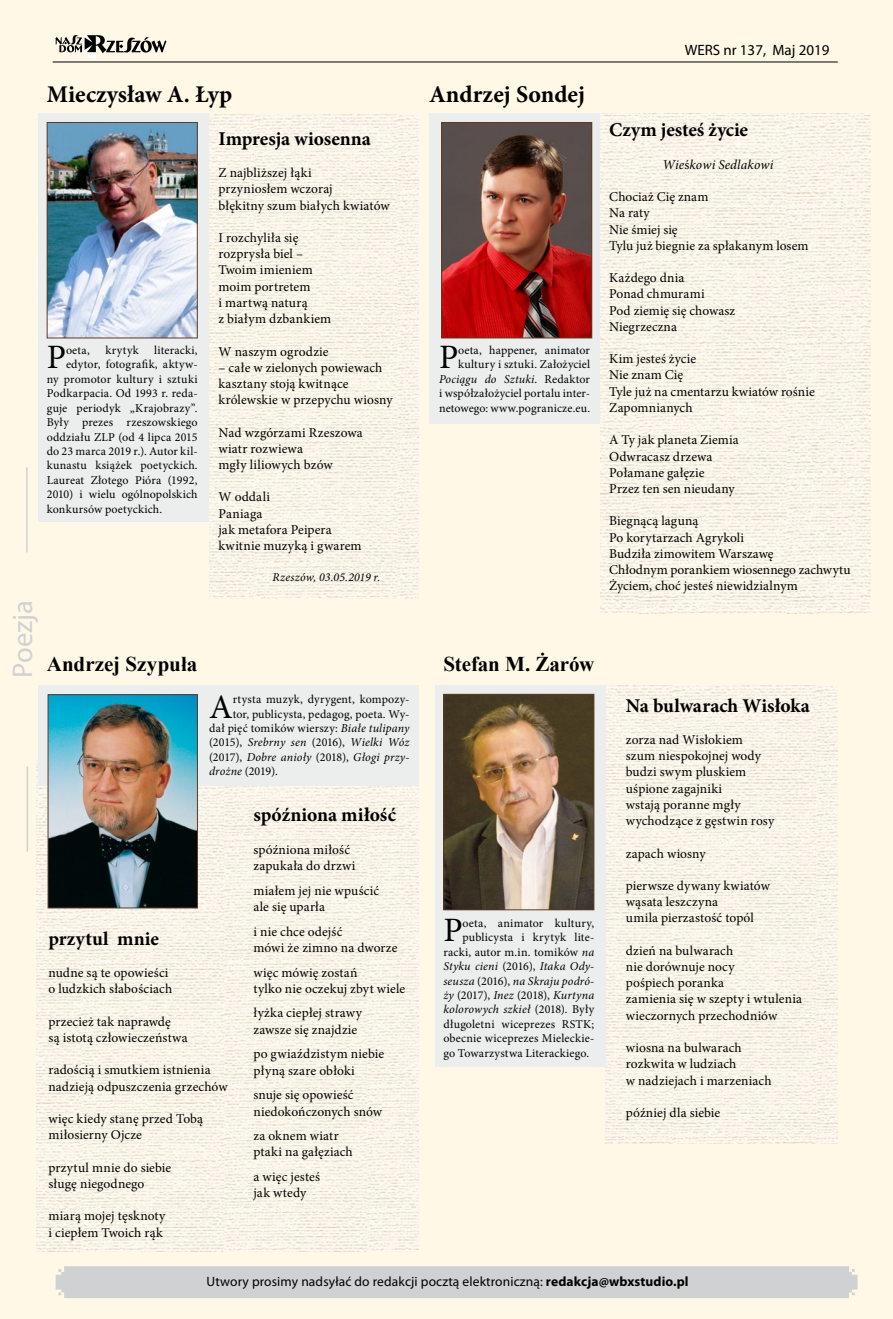
<style>
.page{position:relative;width:893px;height:1319px;background:#fff}
.page>*{position:absolute;margin:0;border:0;box-sizing:border-box;transform-origin:0 0}
.t1{font:34.2px "Minion Pro";color:#000}
.t2{font:28.5px "Myriad Pro";color:#d0d1d2}
.t3{font:700 24px "Minion Pro";color:#000}
.t4{font:700 21px "Times New Roman";letter-spacing:-.005em;color:#000}
.t5{font:700 19.5px "Minion Pro";color:#000}
.t6{font:15px "Myriad Pro";color:#000}
.t7{font:13.5px/16.2px "Minion Pro";letter-spacing:.01em;color:#000}
.t8{font:13.5px "Myriad Pro";letter-spacing:.01em;color:#000}
.t9{font:italic 13.5px "Minion Pro";letter-spacing:.01em;color:#000}
.t10{font:12px/14.4px "Minion Pro";letter-spacing:.015em;color:#000;text-align:right}
.t11{font:italic 12px "Minion Pro";letter-spacing:.015em;color:#000}
.t12{font:12px "Minion Pro";letter-spacing:-.03em;color:#000}
.s1{font-style:italic}
.s2{font-style:normal}
.s3{font-weight:700}
</style>
<div class="page">
<div style="left:0;top:0;width:893px;height:1318px;background:#fff8e7"></div>
<img style="left:209px;top:114px;width:210px;height:484px">
<img style="left:36px;top:760px;width:383px;height:491px">
<img style="left:606px;top:685px;width:231px;height:458px">
<div style="left:38px;top:114px;width:171px;height:408px;background:#eceded"></div>
<div style="left:38px;top:685px;width:381px;height:100px;background:#eceded"></div>
<div style="left:435px;top:685px;width:171px;height:381px;background:#eceded"></div>
<div style="left:429px;top:114px;width:171px;height:310px;background:#eceded"></div>
<img style="left:600px;top:114px;width:270px;height:499px">
<svg style="left:55px;top:35px;width:112px;height:26px"></svg>
<hr style="left:53px;top:62px;width:785px;height:1px;background:#000">
<div style="left:56px;top:1266px;width:801px;height:31px;background:#d0d1d2"></div>
<hr style="left:27px;top:766px;width:1px;height:85px;background:#d0d1d2">
<hr style="left:26px;top:467px;width:2px;height:85px;background:#d0d1d2">
<img style="left:49px;top:124px;width:146px;height:212px">
<div style="left:47px;top:122px;width:150px;height:216px;border:1px solid #5e3b24"></div>
<img style="left:446px;top:696px;width:146px;height:211px">
<div style="left:444px;top:694px;width:150px;height:215px;border:1px solid #5e3b24"></div>
<img style="left:443px;top:124px;width:147px;height:212px">
<div style="left:441px;top:122px;width:151px;height:216px;border:1px solid #5e3b24"></div>
<img style="left:50px;top:696px;width:146px;height:210px">
<div style="left:48px;top:694px;width:150px;height:214px;border:1px solid #5e3b24"></div>
<h3 class="t3" style="left:47px;top:77px;width:187px">Mieczysław A. Łyp</h3>
<h3 class="t3" style="left:429px;top:77px;width:157px">Andrzej Sondej</h3>
<h2 class="t2" style="left:5px;top:677px;width:79px;rotate:-90deg">Poezja</h2>
<h1 class="t1" style="left:47px;top:334px;width:21px">P</h1>
<p class="t10" style="left:66px;top:343px;width:25px">oeta,</p>
<p class="t10" style="left:105px;top:343px;width:35px">krytyk</p>
<p class="t10" style="left:154px;top:343px;width:45px">literacki,</p>
<p class="t10" style="left:66px;top:357px;width:133px">edytor, fotografik, aktyw-</p>
<p class="t10" style="left:47px;top:372px;width:152px">ny promotor kultury i sztuki</p>
<p class="t10" style="left:47px;top:386px;width:152px">Podkarpacia. Od 1993 r. reda-</p>
<p class="t10" style="left:47px;top:400px;width:152px">guje periodyk „Krajobrazy”.</p>
<p class="t10" style="left:47px;top:415px;width:152px">Były prezes rzeszowskiego</p>
<p class="t10" style="left:47px;top:429px;width:152px">oddziału ZLP (od 4 lipca 2015</p>
<p class="t10" style="left:47px;top:444px;width:152px">do 23 marca 2019 r.). Autor kil-</p>
<p class="t10" style="left:47px;top:458px;width:152px">kunastu książek poetyckich.</p>
<p class="t10" style="left:47px;top:472px;width:152px">Laureat Złotego Pióra (1992,</p>
<p class="t10" style="left:47px;top:487px;width:152px">2010) i wielu ogólnopolskich</p>
<p class="t10" style="left:47px;top:501px;width:117px">konkursów poetyckich.</p>
<h3 class="t5" style="left:218px;top:125px;width:154px">Impresja wiosenna</h3>
<p class="t7" style="left:218px;top:165px;width:173px">Z najbliższej łąki<br>przyniosłem wczoraj<br>błękitny szum białych kwiatów</p>
<p class="t7" style="left:218px;top:230px;width:114px">I rozchyliła się rozprysła biel –<br>Twoim imieniem moim portretem<br>i martwą naturą<br>z białym dzbankiem</p>
<p class="t7" style="left:218px;top:343px;width:112px">W naszym ogrodzie</p>
<p class="t7" style="left:218px;top:359px;width:176px">– całe w zielonych powiewach kasztany stoją kwitnące królewskie w przepychu wiosny</p>
<p class="t7" style="left:218px;top:424px;width:146px">Nad wzgórzami Rzeszowa wiatr rozwiewa<br>mgły liliowych bzów</p>
<p class="t7" style="left:218px;top:489px;width:145px">W oddali<br>Paniaga<br>jak metafora Peipera kwitnie muzyką i gwarem</p>
<p class="t11" style="left:272px;top:568px;width:109px">Rzeszów, 03.05.2019 r.</p>
<p class="t10" style="left:439px;top:343px;width:152px">oeta, happener, animator kultury i sztuki. Założyciel<br><span class="s1">Pociągu do Sztuki</span>. Redaktor i współzałożyciel portalu inter&shy;netowego: www.pogranicze.eu.</p>
<h1 class="t1" style="left:439px;top:334px;width:21px">P</h1>
<h3 class="t4" style="left:47px;top:649px;width:152px">Andrzej Szypuła</h3>
<h3 class="t4" style="left:443px;top:649px;width:152px">Stefan M. Żarów</h3>
<h1 class="t1" style="left:209px;top:683px;width:25px">A</h1>
<p class="t10" style="left:233px;top:692px;width:178px">rtysta muzyk, dyrygent, kompozy-</p>
<p class="t10" style="left:233px;top:706px;width:178px">tor, publicysta, pedagog, poeta. Wy-</p>
<p class="t10" style="left:209px;top:721px;width:202px">dał pięć tomików wierszy: <span class="s1">Białe tulipany</span></p>
<p class="t11" style="left:209px;top:734px;width:202px"><span class="s2">(2015),</span> Srebrny sen <span class="s2">(2016),</span> Wielki Wóz</p>
<p class="t11" style="left:209px;top:748px;width:202px"><span class="s2">(2017),</span> Dobre anioły <span class="s2">(2018),</span> Głogi przy-</p>
<p class="t10" style="left:209px;top:764px;width:70px"><span class="s1">drożne</span> (2019).</p>
<h3 class="t5" style="left:48px;top:924px;width:112px">przytul mnie</h3>
<p class="t7" style="left:48px;top:964px;width:125px">nudne są te opowieści o ludzkich słabościach</p>
<p class="t7" style="left:48px;top:1013px;width:141px">przecież tak naprawdę<br>są istotą człowieczeństwa</p>
<p class="t7" style="left:48px;top:1061px;width:181px">radością i smutkiem istnienia nadzieją odpuszczenia grzechów</p>
<p class="t7" style="left:48px;top:1110px;width:156px">więc kiedy stanę przed Tobą miłosierny Ojcze</p>
<p class="t7" style="left:48px;top:1159px;width:124px">przytul mnie do siebie sługę niegodnego</p>
<p class="t7" style="left:48px;top:1207px;width:118px">miarą mojej tęsknoty i ciepłem Twoich rąk</p>
<h3 class="t5" style="left:253px;top:801px;width:144px">spóźniona miłość</h3>
<p class="t7" style="left:253px;top:841px;width:103px">spóźniona miłość zapukała do drzwi</p>
<p class="t7" style="left:253px;top:882px;width:127px">miałem jej nie wpuścić ale się uparła</p>
<p class="t7" style="left:253px;top:923px;width:146px">i nie chce odejść<br>mówi że zimno na dworze</p>
<p class="t7" style="left:253px;top:964px;width:153px">więc mówię zostań<br>tylko nie oczekuj zbyt wiele</p>
<p class="t7" style="left:253px;top:1004px;width:110px">łyżka ciepłej strawy zawsze się znajdzie</p>
<p class="t7" style="left:253px;top:1045px;width:132px">po gwiaździstym niebie płyną szare obłoki</p>
<p class="t7" style="left:253px;top:1086px;width:130px">snuje się opowieść niedokończonych snów</p>
<p class="t7" style="left:253px;top:1127px;width:101px">za oknem wiatr ptaki na gałęziach</p>
<p class="t7" style="left:253px;top:1168px;width:68px">a więc jesteś jak wtedy</p>
<h1 class="t1" style="left:443px;top:907px;width:21px">P</h1>
<p class="t10" style="left:463px;top:915px;width:133px">oeta, animator kultury,</p>
<p class="t10" style="left:463px;top:930px;width:133px">publicysta i krytyk lite-</p>
<p class="t10" style="left:443px;top:944px;width:152px">racki, autor m.in. tomików <span class="s1">na</span></p>
<p class="t11" style="left:443px;top:958px;width:152px">Styku cieni <span class="s2">(2016),</span> Itaka Ody-</p>
<p class="t11" style="left:443px;top:972px;width:152px">seusza <span class="s2">(2016),</span> na Skraju podró-</p>
<p class="t12" style="left:443px;top:986px;width:152px"><span class="s1">ży</span> (2017), <span class="s1">Inez</span> (2018), <span class="s1">Kurtyna</span></p>
<p class="t11" style="left:443px;top:1001px;width:152px">kolorowych szkieł <span class="s2">(2018). Były</span></p>
<p class="t10" style="left:443px;top:1016px;width:152px">długoletni wiceprezes RSTK;</p>
<p class="t10" style="left:443px;top:1031px;width:152px">obecnie wiceprezes Mieleckie-</p>
<p class="t10" style="left:443px;top:1045px;width:147px">go Towarzystwa Literackiego.</p>
<p class="t6" style="left:685px;top:41px;width:146px">WERS nr 137, Maj 2019</p>
<h3 class="t5" style="left:609px;top:116px;width:140px">Czym jesteś życie</h3>
<p class="t9" style="left:662px;top:155px;width:112px">Wie<span class="s2">ś</span>kowi Sedlakowi</p>
<p class="t7" style="left:609px;top:189px;width:201px">Chociaż Cię znam<br>Na raty<br>Nie śmiej się<br>Tylu już biegnie za spłakanym losem</p>
<p class="t7" style="left:609px;top:270px;width:127px">Każdego dnia<br>Ponad chmurami<br>Pod ziemię się chowasz<br>Niegrzeczna</p>
<p class="t7" style="left:609px;top:351px;width:207px">Kim jesteś życie<br>Nie znam Cię<br>Tyle już na cmentarzu kwiatów rośnie<br>Zapomnianych</p>
<p class="t7" style="left:609px;top:432px;width:131px">A Ty jak planeta Ziemia<br>Odwracasz drzewa<br>Połamane gałęzie<br>Przez ten sen nieudany</p>
<p class="t7" style="left:609px;top:513px;width:243px">Biegnącą laguną<br>Po korytarzach Agrykoli<br>Budziła zimowitem Warszawę<br>Chłodnym porankiem wiosennego zachwytu<br>Życiem, choć jesteś niewidzialnym</p>
<h3 class="t5" style="left:626px;top:691px;width:186px">Na bulwarach Wisłoka</h3>
<p class="t7" style="left:626px;top:731px;width:150px">zorza nad Wisłokiem szum niespokojnej wody budzi swym pluskiem uśpione zagajniki<br>wstają poranne mgły wychodzące z gęstwin rosy</p>
<p class="t7" style="left:626px;top:845px;width:81px">zapach wiosny</p>
<p class="t7" style="left:626px;top:877px;width:146px">pierwsze dywany kwiatów wąsata leszczyna<br>umila pierzastość topól</p>
<p class="t7" style="left:626px;top:942px;width:178px">dzień na bulwarach<br>nie dorównuje nocy<br>pośpiech poranka<br>zamienia się w szepty i wtulenia wieczornych przechodniów</p>
<p class="t7" style="left:626px;top:1039px;width:147px">wiosna na bulwarach rozkwita w ludziach<br>w nadziejach i marzeniach</p>
<p class="t7" style="left:626px;top:1104px;width:96px">później dla siebie</p>
<p class="t8" style="left:207px;top:1272px;width:484px">Utwory prosimy nadsyłać do redakcji pocztą elektroniczną: <span class="s3">redakcja@wbxstudio.pl</span></p>
</div>
